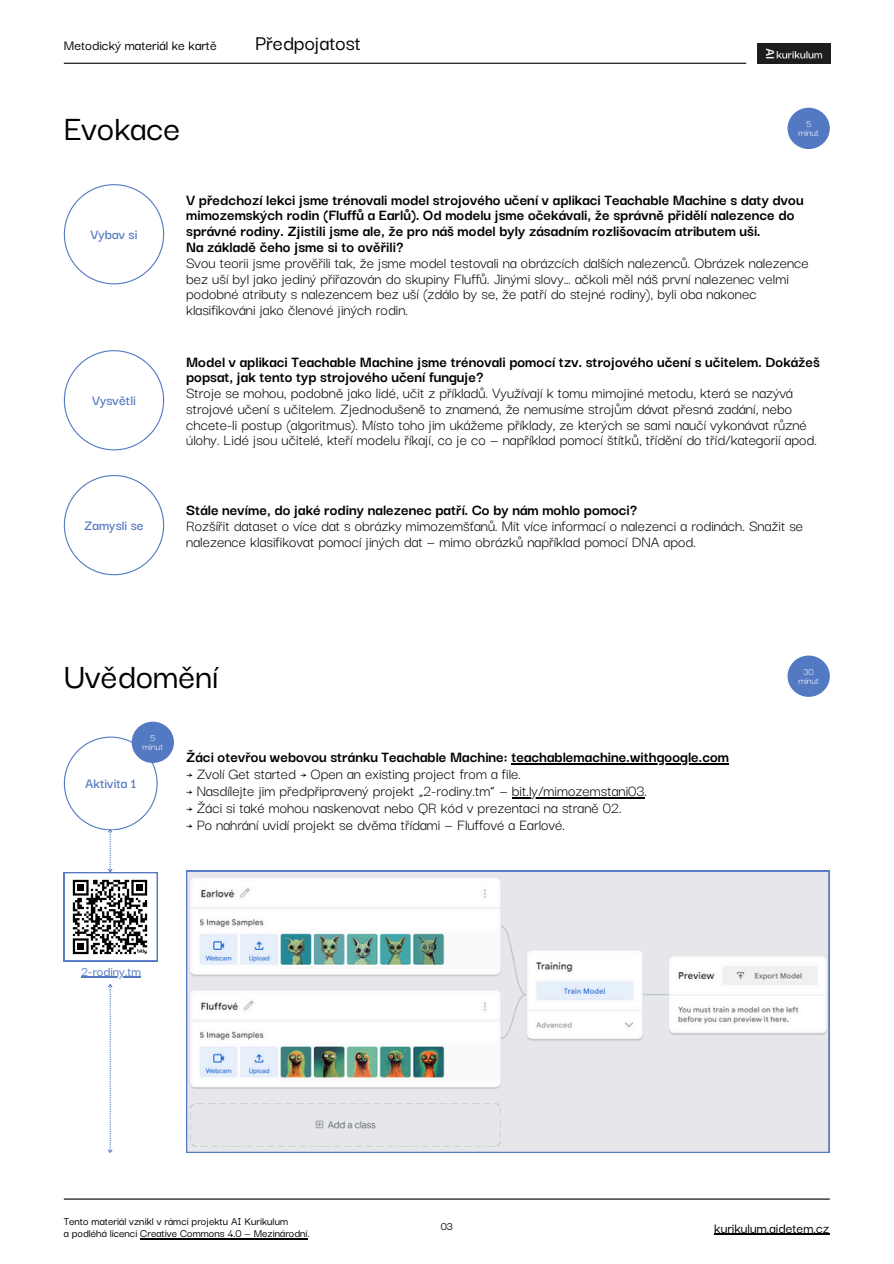
<style>
.page{position:relative;width:894px;height:1264px;background:#fff}
.page>*{position:absolute;margin:0;border:0;box-sizing:border-box;transform-origin:0 0}
.t1{font:500 37.5px "Darker Grotesque";color:#000}
.t2{font:500 22.5px "Darker Grotesque";color:#000}
.t3{font:16.5px/15.8px "Darker Grotesque";color:#000}
.t4{font:700 16.5px "Darker Grotesque";color:#000}
.t5{font:500 15px "Darker Grotesque";color:#000}
.t6{font:600 15px "Darker Grotesque";color:#5379c2}
.t7{font:500 14.25px "Darker Grotesque";color:#5379c2}
.t8{font:500 12px/12px "Darker Grotesque";color:#000}
.t9{font:10.5px "Darker Grotesque";color:#fff}
.s1{font-weight:700}
</style>
<div class="page">
<hr style="left:64px;top:63px;width:682px;height:1px;background:#000">
<hr style="left:64px;top:1198px;width:765px;height:1px;background:#000">
<img style="left:757px;top:43px;width:72px;height:21px">
<svg style="left:64px;top:184px;width:100px;height:100px"></svg>
<svg style="left:64px;top:350px;width:100px;height:100px"></svg>
<svg style="left:64px;top:475px;width:100px;height:100px"></svg>
<div style="left:64px;top:870px;width:92px;height:93px;background:#5379c2"></div>
<svg style="left:64px;top:736px;width:93px;height:225px"></svg>
<svg style="left:108px;top:984px;width:5px;height:169px"></svg>
<svg style="left:186px;top:870px;width:642px;height:282px"></svg>
<hr style="left:140px;top:1238px;width:167px;height:1px;background:#000">
<hr style="left:714px;top:1233px;width:115px;height:1px;background:#000">
<hr style="left:81px;top:976px;width:60px;height:1px;background:#5379c2">
<hr style="left:511px;top:763px;width:218px;height:1px;background:#000">
<hr style="left:512px;top:797px;width:132px;height:1px;background:#000">
<div style="left:787px;top:108px;width:42px;height:41px;background:#5379c2;border-radius:50%"></div>
<div style="left:787px;top:655px;width:42px;height:42px;background:#5379c2;border-radius:50%"></div>
<div style="left:132px;top:721px;width:42px;height:42px;background:#5379c2;border-radius:50%"></div>
<p class="t5" style="left:64px;top:34px;width:154px">Metodický materiál ke kartě</p>
<p class="t2" style="left:255px;top:26px;width:107px">Předpojatost</p>
<h3 class="t1" style="left:64px;top:101px;width:118px">Evokace</h3>
<p class="t9" style="left:805px;top:116px;width:7px">5</p>
<p class="t9" style="left:798px;top:125px;width:22px">minut</p>
<h2 class="t6" style="left:90px;top:223px;width:49px">Vybav si</h2>
<p class="t6" style="left:92px;top:389px;width:45px">Vysvětli</p>
<h1 class="t6" style="left:84px;top:514px;width:61px">Zamysli se</h1>
<h4 class="t3" style="left:186px;top:190px;width:624px"><span class="s1">V předchozí lekci jsme trénovali model strojového učení v aplikaci Teachable Machine s daty dvou mimozemských rodin (Fluffů a Earlů). Od modelu jsme očekávali, že správně přidělí nalezence do správné rodiny. Zjistili jsme ale, že pro náš model byly zásadním rozlišovacím atributem uši.<br>Na základě čeho jsme si to ověřili?<br></span>Svou teorii jsme prověřili tak, že jsme model testovali na obrázcích dalších nalezenců. Obrázek nalezence bez uší byl jako jediný přiřazován do skupiny Fluffů. Jinými slovy… ačkoli měl náš první nalezenec velmi podobné atributy s nalezencem bez uší (zdálo by se, že patří do stejné rodiny), byli oba nakonec klasifikováni jako členové jiných rodin.</h4>
<h3 class="t3" style="left:186px;top:352px;width:635px"><span class="s1">Model v aplikaci Teachable Machine jsme trénovali pomocí tzv. strojového učení s učitelem. Dokážeš popsat, jak tento typ strojového učení funguje?<br></span>Stroje se mohou, podobně jako lidé, učit z příkladů. Využívají k tomu mimojiné metodu, která se nazývá strojové učení s učitelem. Zjednodušeně to znamená, že nemusíme strojům dávat přesná zadání, nebo chcete-li postup (algoritmus). Místo toho jim ukážeme příklady, ze kterých se sami naučí vykonávat různé úlohy. Lidé jsou učitelé, kteří modelu říkají, co je co — například pomocí štítků, třídění do tříd/kategorií apod.</h3>
<h3 class="t3" style="left:186px;top:501px;width:618px"><span class="s1">Stále nevíme, do jaké rodiny nalezenec patří. Co by nám mohlo pomoci?<br></span>Rozšířit dataset o více dat s obrázky mimozemšťanů. Mít více informací o nalezenci a rodinách. Snažit se nalezence klasifikovat pomocí jiných dat — mimo obrázků například pomocí DNA apod.</h3>
<p class="t1" style="left:64px;top:648px;width:156px">Uvědomění</p>
<p class="t9" style="left:150px;top:729px;width:7px">5</p>
<h3 class="t9" style="left:142px;top:738px;width:22px">minut</h3>
<p class="t6" style="left:85px;top:772px;width:52px">Aktivita 1</p>
<h3 class="t4" style="left:186px;top:745px;width:544px">Žáci otevřou webovou stránku Teachable Machine: teachablemachine.withgoogle.com</h3>
<p class="t3" style="left:186px;top:765px;width:336px">→ Zvolí Get started → Open an existing project from a file.</p>
<h5 class="t3" style="left:186px;top:782px;width:462px">→ Nasdílejte jim předpřipravený projekt „2-rodiny.tm“ — bit.ly/mimozemstani03.</h5>
<p class="t3" style="left:186px;top:798px;width:437px">→ Žáci si také mohou naskenovat nebo QR kód v prezentaci na straně 02.</p>
<p class="t3" style="left:186px;top:815px;width:380px">→ Po nahrání uvidí projekt se dvěma třídami — Fluffové a Earlové.</p>
<p class="t7" style="left:81px;top:960px;width:61px">2-rodiny.tm</p>
<p class="t9" style="left:803px;top:663px;width:12px">30</p>
<h6 class="t9" style="left:798px;top:672px;width:22px">minut</h6>
<h4 class="t8" style="left:64px;top:1214px;width:247px">Tento materiál vznikl v rámci projektu AI Kurikulum<br>a podléhá licenci Creative Commons 4.0 — Mezinárodní.</h4>
<h4 class="t8" style="left:440px;top:1219px;width:14px">03</h4>
<h1 class="t5" style="left:714px;top:1216px;width:116px">kurikulum.aidetem.cz</h1>
</div>
